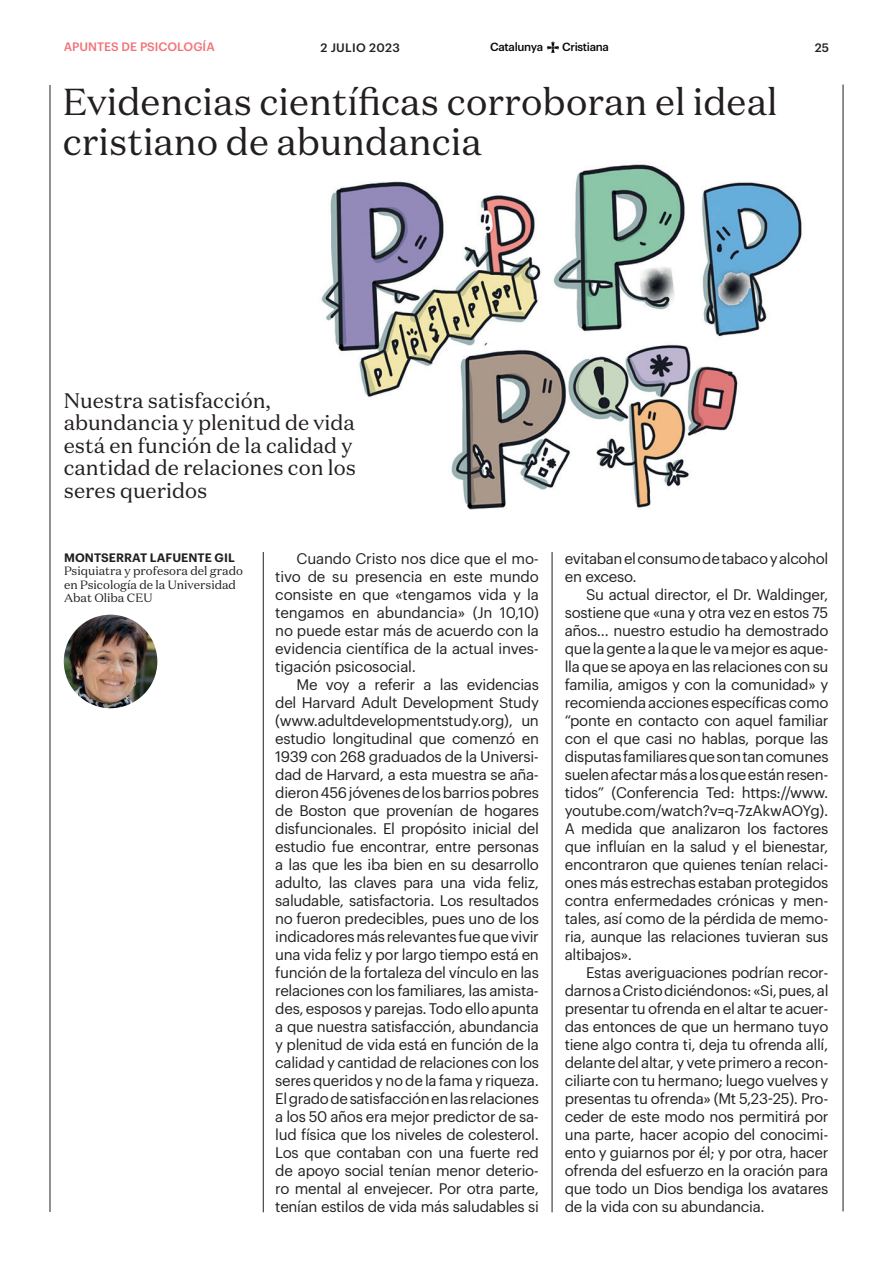
<style>
.page{position:relative;width:893px;height:1263px;background:#fff}
.page>*{position:absolute;margin:0;border:0;box-sizing:border-box;transform-origin:0 0}
.t1{font:37.5px/40.5px "Domaine Text";color:#231f20}
.t2{font:21px/22.5px "Domaine Text";color:#231f20}
.t3{font:15px/18px "Graphik";letter-spacing:-.02em;color:#231f20;text-align:justify}
.t4{font:12px/13.5px "Domaine Text";color:#231f20}
.t5{font:600 12px "Graphik";letter-spacing:.005em;color:#231f20}
.t6{font:500 12px "Graphik";color:#f27278}
.t7{font:500 12px "Graphik";letter-spacing:.025em;color:#231f20}
.t8{font:500 11.55px "Graphik";letter-spacing:-.03em;color:#07090c}
</style>
<div class="page">
<svg style="left:547px;top:42px;width:12px;height:11px"></svg>
<hr style="left:843px;top:85px;width:1px;height:1126px;background:#231f20">
<hr style="left:50px;top:85px;width:1px;height:1127px;background:#231f20">
<img style="left:321px;top:164px;width:481px;height:346px">
<hr style="left:263px;top:552px;width:1px;height:660px;background:#231f20">
<hr style="left:552px;top:552px;width:1px;height:660px;background:#231f20">
<img style="left:64px;top:615px;width:93px;height:93px;border-radius:47px">
<p class="t6" style="left:64px;top:38px;width:152px">APUNTES DE PSICOLOGÍA</p>
<p class="t7" style="left:320px;top:38px;width:81px">2 JULIO 2023</p>
<p class="t8" style="left:490px;top:38px;width:54px">Catalunya</p>
<p class="t8" style="left:562px;top:38px;width:48px">Cristiana</p>
<p class="t7" style="left:815px;top:38px;width:16px">25</p>
<h1 class="t1" style="left:63px;top:81px;width:716px">Evidencias científicas corroboran el ideal cristiano de abundancia</h1>
<h2 class="t2" style="left:64px;top:389px;width:294px">Nuestra satisfacción, abundancia y plenitud de vida está en función de la calidad y cantidad de relaciones con los seres queridos</h2>
<p class="t5" style="left:64px;top:548px;width:172px">MONTSERRAT LAFUENTE GIL</p>
<p class="t4" style="left:64px;top:564px;width:180px">Psiquiatra y profesora del grado en Psicología de la Universidad<br>Abat Oliba CEU</p>
<p class="t3" style="left:275px;top:548px;width:265px;text-indent:21px">Cuando Cristo nos dice que el mo&shy;tivo de su presencia en este mundo consiste en que «tengamos vida y la tengamos en abundancia» (Jn 10,10) no puede estar más de acuerdo con la evidencia científica de la actual inves&shy;tigación psicosocial.</p>
<p class="t3" style="left:275px;top:674px;width:265px;text-indent:21px">Me voy a referir a las evidencias del Harvard Adult Development Study (www.adultdevelopmentstudy.org), un estudio longitudinal que comenzó en 1939 con 268 graduados de la Universi&shy;dad de Harvard, a esta muestra se aña&shy;dieron 456 jóvenes de los barrios pobres de Boston que provenían de hogares disfuncionales. El propósito inicial del estudio fue encontrar, entre personas a las que les iba bien en su desarrollo adulto, las claves para una vida feliz, saludable, satisfactoria. Los resultados no fueron predecibles, pues uno de los indicadores más relevantes fue que vivir una vida feliz y por largo tiempo está en función de la fortaleza del vínculo en las relaciones con los familiares, las amista&shy;des, esposos y parejas. Todo ello apunta a que nuestra satisfacción, abundancia y plenitud de vida está en función de la calidad y cantidad de relaciones con los seres queridos y no de la fama y riqueza.<br>El grado de satisfacción en las relaciones a los 50 años era mejor predictor de sa&shy;lud física que los niveles de colesterol.<br>Los que contaban con una fuerte red de apoyo social tenían menor deterio&shy;ro mental al envejecer. Por otra parte, tenían estilos de vida más saludables si</p>
<p class="t3" style="left:565px;top:548px;width:265px">evitaban el consumo de tabaco y alcohol en exceso.</p>
<p class="t3" style="left:565px;top:584px;width:265px;text-indent:21px">Su actual director, el Dr. Waldinger, sostiene que «una y otra vez en estos 75 años… nuestro estudio ha demostrado que la gente a la que le va mejor es aque&shy;lla que se apoya en las relaciones con su familia, amigos y con la comunidad» y recomienda acciones específicas como “ponte en contacto con aquel familiar con el que casi no hablas, porque las disputas familiares que son tan comunes suelen afectar más a los que están resen&shy;tidos” (Conferencia Ted: https://www. youtube.com/watch?v=q-7zAkwAOYg).<br>A medida que analizaron los factores que influían en la salud y el bienestar, encontraron que quienes tenían relaci&shy;ones más estrechas estaban protegidos contra enfermedades crónicas y men&shy;tales, así como de la pérdida de memo&shy;ria, aunque las relaciones tuvieran sus altibajos».</p>
<p class="t3" style="left:565px;top:962px;width:265px;text-indent:21px">Estas averiguaciones podrían recor&shy;darnos a Cristo diciéndonos: «Si, pues, al presentar tu ofrenda en el altar te acuer&shy;das entonces de que un hermano tuyo tiene algo contra ti, deja tu ofrenda allí, delante del altar, y vete primero a recon&shy;ciliarte con tu hermano; luego vuelves y presentas tu ofrenda» (Mt 5,23-25). Pro&shy;ceder de este modo nos permitirá por una parte, hacer acopio del conocimi&shy;ento y guiarnos por él; y por otra, hacer ofrenda del esfuerzo en la oración para que todo un Dios bendiga los avatares de la vida con su abundancia.</p>
</div>
